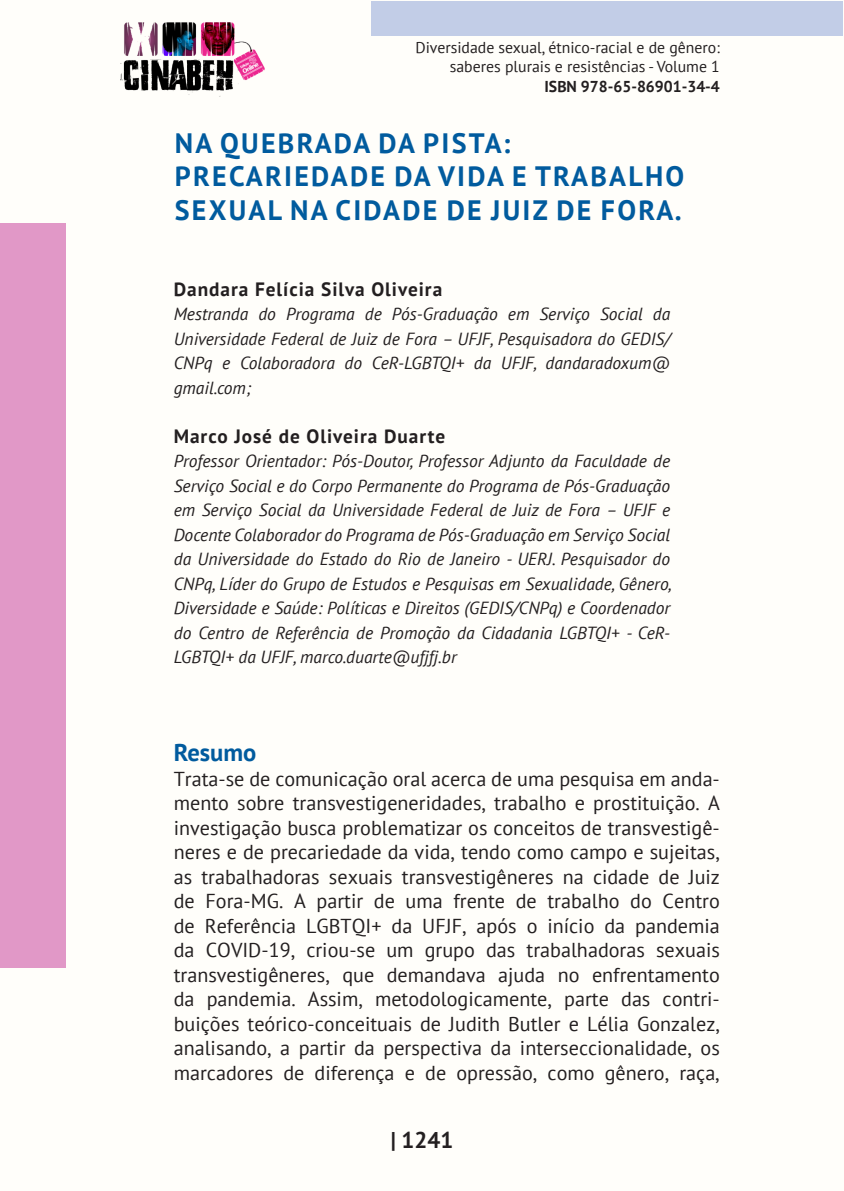
<style>
.page{position:relative;width:844px;height:1191px;background:#fff}
.page>*{position:absolute;margin:0;border:0;box-sizing:border-box;transform-origin:0 0}
._0_TÍTULO{font:700 28px/33.6px "PT Sans";letter-spacing:.08em;color:#015b9e}
._3_RESUMO{font:700 24.5px "PT Sans";color:#015b9e}
.t1{font:700 22.75px "PT Sans";color:#231f20}
._4_CORPO_RESUMO{font:20.12px/24.5px "PT Sans";color:#231f20;text-align:justify}
._1_AUTOR{font:700 19.25px "PT Sans";letter-spacing:.05em;color:#231f20}
._2_TITULAÇÃO{font:italic 17.5px/24.5px "PT Sans";color:#231f20;text-align:justify}
.t2{font:15.75px/18.9px "PT Sans";color:#231f20;text-align:right}
.t3{font:700 15.75px "PT Sans";color:#231f20}
</style>
<div class="page">
<div style="left:0;top:0;width:843px;height:1191px;background:#fffefa"></div>
<div style="left:371px;top:1px;width:471px;height:35px;background:#c2cde7"></div>
<div style="left:0;top:223px;width:65px;height:744px;background:#e198c7"></div>
<img style="left:120px;top:22px;width:144px;height:75px">
<p class="t2" style="left:415px;top:38px;width:306px">Diversidade sexual, étnico-racial e de gênero: saberes plurais e resistências - Volume 1</p>
<p class="t3" style="left:544px;top:76px;width:177px">ISBN 978-65-86901-34-4</p>
<p class="_0_TÍTULO" style="left:175px;top:125px;width:511px">NA QUEBRADA DA PISTA:<br>PRECARIEDADE DA VIDA E TRABALHO<br>SEXUAL NA CIDADE DE JUIZ DE FORA.</p>
<p class="_1_AUTOR" style="left:174px;top:276px;width:270px">Dandara Felícia Silva Oliveira</p>
<p class="_2_TITULAÇÃO" style="left:174px;top:301px;width:498px">Mestranda do Programa de Pós-Graduação em Serviço Social da Universidade Federal de Juiz de Fora – UFJF, Pesquisadora do GEDIS/ CNPq e Colaboradora do CeR-LGBTQI+ da UFJF, dandaradoxum@ gmail.com;</p>
<p class="_1_AUTOR" style="left:174px;top:423px;width:273px">Marco José de Oliveira Duarte</p>
<p class="_2_TITULAÇÃO" style="left:174px;top:448px;width:499px">Professor Orientador: Pós-Doutor, Professor Adjunto da Faculdade de Serviço Social e do Corpo Permanente do Programa de Pós-Graduação em Serviço Social da Universidade Federal de Juiz de Fora – UFJF e Docente Colaborador do Programa de Pós-Graduação em Serviço Social da Universidade do Estado do Rio de Janeiro - UERJ. Pesquisador do CNPq, Líder do Grupo de Estudos e Pesquisas em Sexualidade, Gênero, Diversidade e Saúde: Políticas e Direitos (GEDIS/CNPq) e Coordenador do Centro de Referência de Promoção da Cidadania LGBTQI+ - CeR-LGBTQI+ da UFJF, marco.duarte@ufjfj.br</p>
<p class="_3_RESUMO" style="left:174px;top:736px;width:84px">Resumo</p>
<p class="_4_CORPO_RESUMO" style="left:174px;top:766px;width:547px">Trata-se de comunicação oral acerca de uma pesquisa em anda&shy;mento sobre transvestigeneridades, trabalho e prostituição. A investigação busca problematizar os conceitos de transvestigê&shy;neres e de precariedade da vida, tendo como campo e sujeitas, as trabalhadoras sexuais transvestigêneres na cidade de Juiz de Fora-MG. A partir de uma frente de trabalho do Centro de Referência LGBTQI+ da UFJF, após o início da pandemia da COVID-19, criou-se um grupo das trabalhadoras sexuais transvestigêneres, que demandava ajuda no enfrentamento da pandemia. Assim, metodologicamente, parte das contri&shy;buições teórico-conceituais de Judith Butler e Lélia Gonzalez, analisando, a partir da perspectiva da interseccionalidade, os marcadores de diferença e de opressão, como gênero, raça,</p>
<p class="t1" style="left:390px;top:1125px;width:64px">| 1241</p>
</div>
